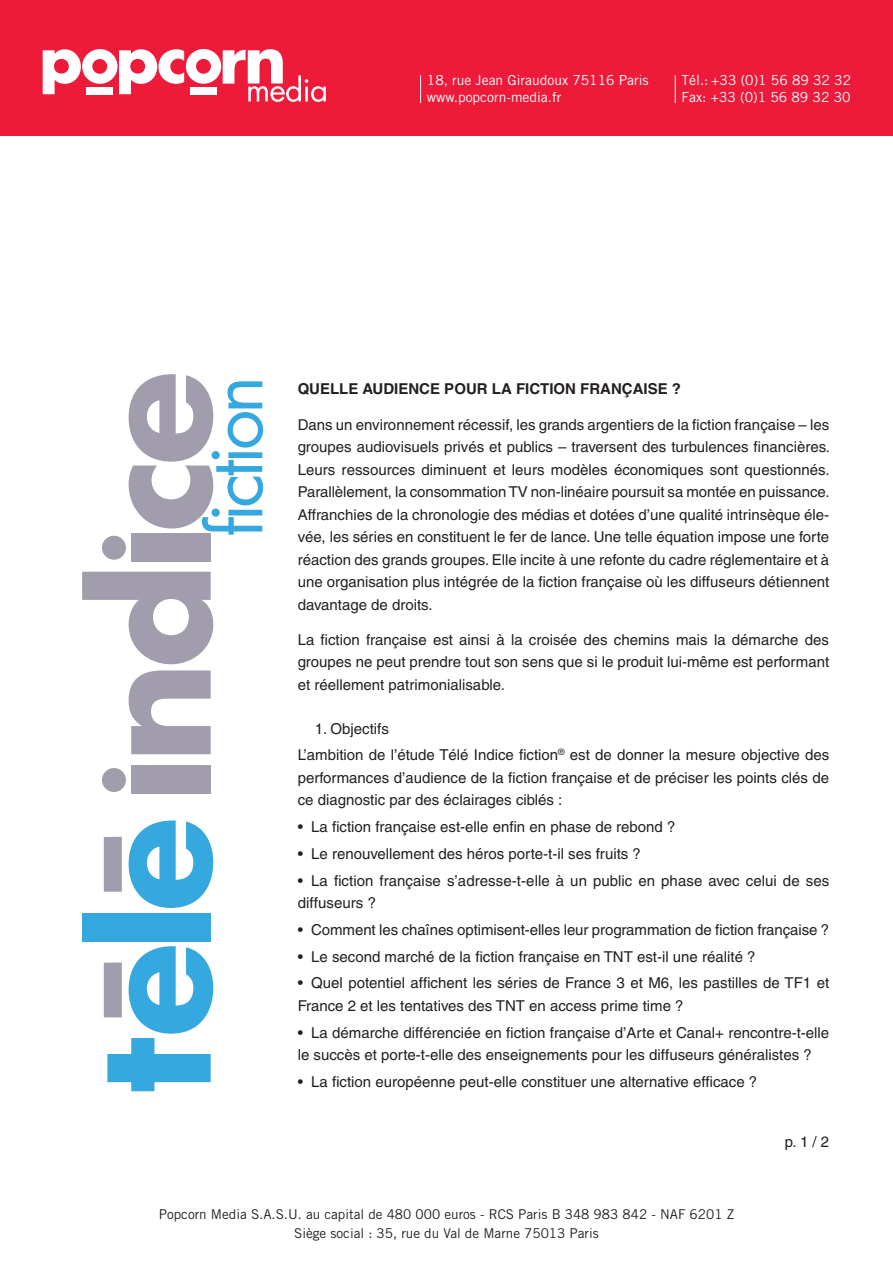
<style>
.page{position:relative;width:893px;height:1263px;background:#fff}
.page>*{position:absolute;margin:0;border:0;box-sizing:border-box;transform-origin:0 0}
.t1{font:72px "Futura";letter-spacing:-.06em;color:#35a8e0}
.Texte{font:15px/22.5px "Helvetica";color:#231f20;text-align:justify}
.Sous_titre{font:700 15px "Helvetica";color:#231f20}
.Sous_titre-2{font:15px "Helvetica";color:#231f20}
.t2{font:13.8px/17px "Trade Gothic";color:#fff}
.t3{font:13.5px/18.9px "Trade Gothic";color:#231f20;text-align:center}
</style>
<div class="page">
<svg style="left:107px;top:946px;width:106px;height:145px"></svg>
<div style="left:82px;top:913px;width:129px;height:28px;background:#35a8e0"></div>
<svg style="left:129px;top:820px;width:84px;height:88px"></svg>
<div style="left:131px;top:765px;width:80px;height:28px;background:#a29dac"></div>
<svg style="left:129px;top:670px;width:82px;height:84px"></svg>
<svg style="left:82px;top:572px;width:131px;height:92px"></svg>
<div style="left:131px;top:534px;width:80px;height:28px;background:#a29dac"></div>
<svg style="left:129px;top:374px;width:84px;height:154px"></svg>
<div style="left:104px;top:962px;width:18px;height:55px;background:#a29dac"></div>
<div style="left:104px;top:837px;width:18px;height:55px;background:#a29dac"></div>
<div style="left:102px;top:768px;width:24px;height:24px;background:#a29dac;border-radius:50%"></div>
<div style="left:102px;top:536px;width:24px;height:24px;background:#a29dac;border-radius:50%"></div>
<div style="left:0;top:0;width:893px;height:136px;background:#ed1a3a"></div>
<svg style="left:43px;top:49px;width:283px;height:53px"></svg>
<svg style="left:420px;top:75px;width:1px;height:28px"></svg>
<svg style="left:675px;top:75px;width:1px;height:28px"></svg>
<p class="t2" style="left:427px;top:71px;width:223px">18, rue Jean Giraudoux 75116 Paris www.popcorn-media.fr</p>
<p class="t2" style="left:682px;top:71px;width:171px">Tél.: +33 (0)1 56 89 32 32<br>Fax: +33 (0)1 56 89 32 30</p>
<h1 class="t1" style="left:190px;top:537px;width:163px;rotate:-90deg">fiction</h1>
<p class="Sous_titre" style="left:298px;top:380px;width:385px">QUELLE AUDIENCE POUR LA FICTION FRANÇAISE ?</p>
<p class="Texte" style="left:298px;top:413px;width:534px">Dans un environnement récessif, les grands argentiers de la fiction française – les groupes audiovisuels privés et publics – traversent des turbulences financières.<br>Leurs ressources diminuent et leurs modèles économiques sont questionnés.<br>Parallèlement, la consommation TV non-linéaire poursuit sa montée en puissance.<br>Affranchies de la chronologie des médias et dotées d’une qualité intrinsèque éle&shy;vée, les séries en constituent le fer de lance. Une telle équation impose une forte réaction des grands groupes. Elle incite à une refonte du cadre réglementaire et à une organisation plus intégrée de la fiction française où les diffuseurs détiennent davantage de droits.</p>
<p class="Texte" style="left:298px;top:628px;width:533px">La fiction française est ainsi à la croisée des chemins mais la démarche des groupes ne peut prendre tout son sens que si le produit lui-même est performant et réellement patrimonialisable.</p>
<p class="Sous_titre-2" style="left:315px;top:720px;width:76px">1. Objectifs</p>
<p class="Texte" style="left:298px;top:744px;width:533px">L’ambition de l’étude Télé Indice fiction<sup>®</sup> est de donner la mesure objective des performances d’audience de la fiction française et de préciser les points clés de ce diagnostic par des éclairages ciblés :</p>
<p class="Texte" style="left:298px;top:815px;width:379px">• La fiction française est-elle enfin en phase de rebond ?</p>
<p class="Texte" style="left:298px;top:842px;width:345px">• Le renouvellement des héros porte-t-il ses fruits ?</p>
<p class="Texte" style="left:298px;top:869px;width:533px">• La fiction française s’adresse-t-elle à un public en phase avec celui de ses diffuseurs ?</p>
<p class="Texte" style="left:298px;top:918px;width:533px">• Comment les chaînes optimisent-elles leur programmation de fiction française ?</p>
<p class="Texte" style="left:298px;top:945px;width:459px">• Le second marché de la fiction française en TNT est-il une réalité ?</p>
<p class="Texte" style="left:298px;top:972px;width:533px">• Quel potentiel affichent les séries de France 3 et M6, les pastilles de TF1 et<br>France 2 et les tentatives des TNT en access prime time ?</p>
<p class="Texte" style="left:298px;top:1021px;width:533px">• La démarche différenciée en fiction française d’Arte et Canal+ rencontre-t-elle le succès et porte-t-elle des enseignements pour les diffuseurs généralistes ?</p>
<p class="Texte" style="left:298px;top:1070px;width:461px">• La fiction européenne peut-elle constituer une alternative efficace ?</p>
<p class="Texte" style="left:785px;top:1131px;width:46px">p. 1 / 2</p>
<p class="t3" style="left:159px;top:1204px;width:577px">Popcorn Media S.A.S.U. au capital de 480 000 euros - RCS Paris B 348 983 842 - NAF 6201 Z<br>Siège social : 35, rue du Val de Marne 75013 Paris</p>
</div>
